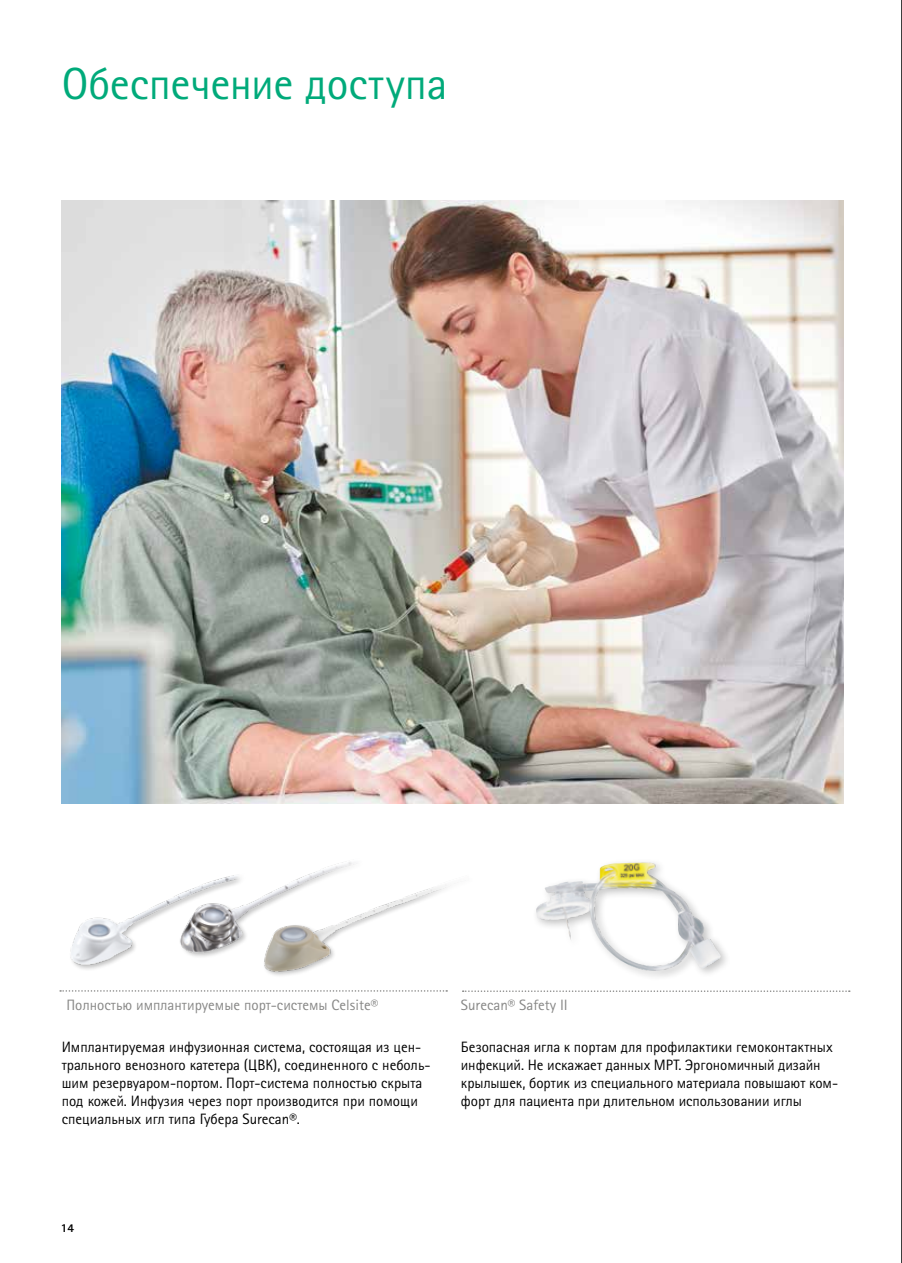
<style>
.page{position:relative;width:902px;height:1263px;background:#fff}
.page>*{position:absolute;margin:0;border:0;box-sizing:border-box;transform-origin:0 0}
.t1{font:45px "Rotis Sans Serif Pro Cyr";letter-spacing:-.01em;color:#00aa7a}
.t2{font:15px/18px "Rotis Sans Serif Pro Cyr";color:#000}
.t3{font:15px "Rotis Sans Serif Pro Cyr";color:#878786}
.t4{font:800 12px "Rotis Sans Serif Pro Cyr";color:#000}
</style>
<div class="page">
<img style="left:62px;top:201px;width:781px;height:602px">
<svg style="left:60px;top:990px;width:387px;height:2px"></svg>
<svg style="left:462px;top:990px;width:387px;height:2px"></svg>
<div style="left:531px;top:857px;width:200px;height:125px;background:#000;opacity:.25"></div>
<img style="left:536px;top:862px;width:143px;height:109px">
<img style="left:264px;top:884px;width:183px;height:91px">
<img style="left:261px;top:862px;width:127px;height:101px">
<img style="left:70px;top:875px;width:191px;height:95px">
<svg style="left:901px;top:0;width:1px;height:1263px"></svg>
<h1 class="t1" style="left:62px;top:57px;width:387px">Обеспечение доступа</h1>
<p class="t3" style="left:66px;top:996px;width:313px">Полностью имплантируемые порт-системы Celsite®</p>
<p class="t3" style="left:461px;top:996px;width:108px">Surecan® Safety II</p>
<p class="t2" style="left:461px;top:1038px;width:378px">Безопасная игла к портам для профилактики гемоконтактных инфекций. Не искажает данных МРТ. Эргономичный дизайн крылышек, бортик из специального материала повышают ком&shy;форт для пациента при длительном использовании иглы</p>
<p class="t2" style="left:62px;top:1038px;width:370px">Имплантируемая инфузионная система, состоящая из цен&shy;трального венозного катетера (ЦВК), соединенного с неболь&shy;шим резервуаром-портом. Порт-система полностью скрыта под кожей. Инфузия через порт производится при помощи специальных игл типа Губера Surecan®.</p>
<p class="t4" style="left:61px;top:1220px;width:15px">14</p>
</div>
